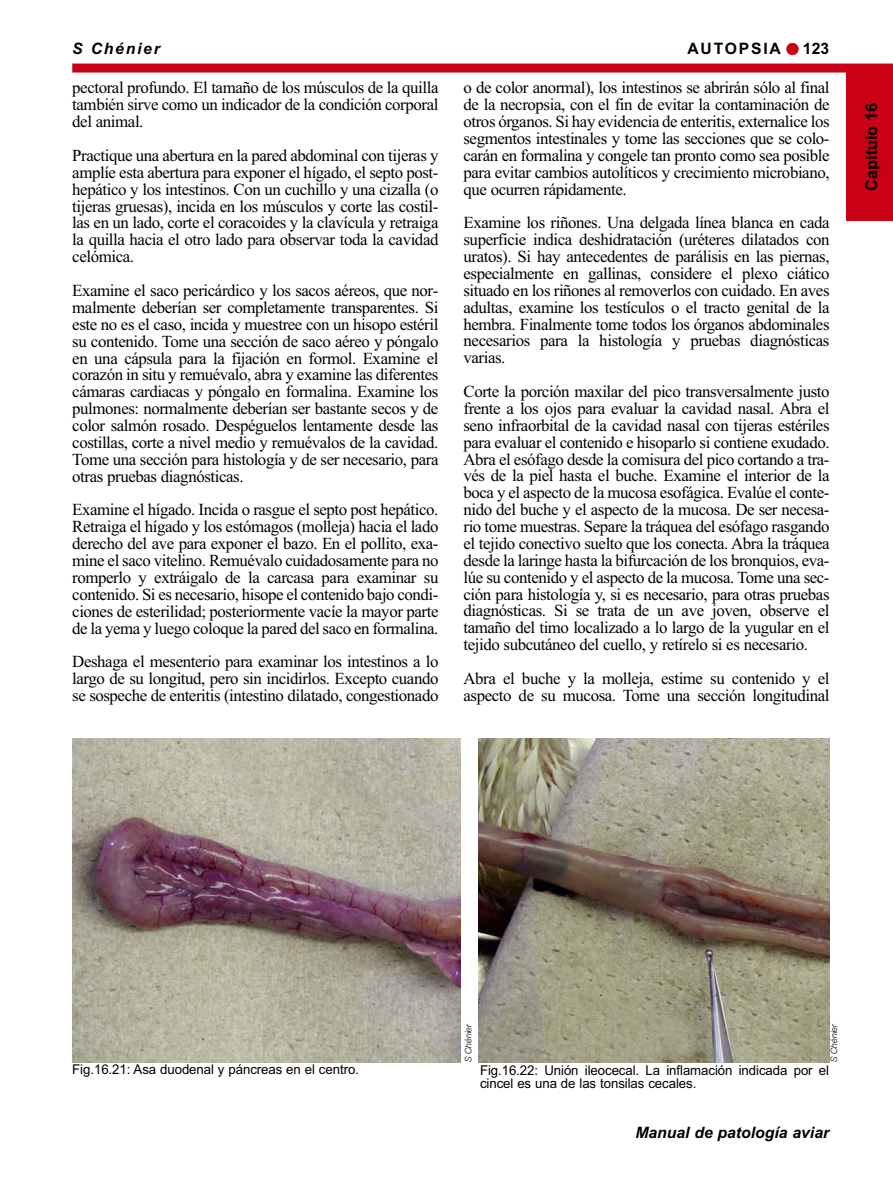
<style>
.page{position:relative;width:893px;height:1178px;background:#fff}
.page>*{position:absolute;margin:0;border:0;box-sizing:border-box;transform-origin:0 0}
.t1{font:16.8px/16.8px "Times New Roman";letter-spacing:-.025em;color:#000;text-align:justify}
.t2{font:700 16.5px "Arial";letter-spacing:-.01em;color:#000}
.t3{font:italic 700 15.75px "Arial";color:#000}
.t4{font:700 15.75px "Arial";letter-spacing:.11em;color:#000}
.t5{font:italic 700 15.75px "Arial";letter-spacing:.11em;color:#000}
.t6{font:13.5px/13.5px "Arial";letter-spacing:-.005em;color:#000}
.t7{font:italic 300 9px "Helvetica Neue";color:#000}
.s1{color:#ca0016}
</style>
<div class="page">
<div style="left:72px;top:64px;width:821px;height:9px;background:#ca0016"></div>
<div style="left:846px;top:72px;width:47px;height:149px;background:#ca0016"></div>
<img style="left:72px;top:738px;width:388px;height:324px">
<img style="left:478px;top:738px;width:351px;height:324px">
<p class="t5" style="left:72px;top:43px;width:89px">S Chénier</p>
<p class="t1" style="left:72px;top:81px;width:368px">pectoral profundo. El tamaño de los músculos de la quilla también sirve como un indicador de la condición corporal del animal.</p>
<p class="t1" style="left:72px;top:149px;width:368px">Practique una abertura en la pared abdominal con tijeras y amplíe esta abertura para exponer el hígado, el septo post&shy;hepático y los intestinos. Con un cuchillo y una cizalla (o tijeras gruesas), incida en los músculos y corte las costil&shy;las en un lado, corte el coracoides y la clavícula y retraiga la quilla hacia el otro lado para observar toda la cavidad celómica.</p>
<p class="t1" style="left:72px;top:284px;width:368px">Examine el saco pericárdico y los sacos aéreos, que nor&shy;malmente deberían ser completamente transparentes. Si este no es el caso, incida y muestree con un hisopo estéril su contenido. Tome una sección de saco aéreo y póngalo en una cápsula para la fijación en formol. Examine el corazón in situ y remuévalo, abra y examine las diferentes cámaras cardiacas y póngalo en formalina. Examine los pulmones: normalmente deberían ser bastante secos y de color salmón rosado. Despéguelos lentamente desde las costillas, corte a nivel medio y remuévalos de la cavidad.<br>Tome una sección para histología y de ser necesario, para otras pruebas diagnósticas.</p>
<p class="t1" style="left:72px;top:503px;width:368px">Examine el hígado. Incida o rasgue el septo post hepático.<br>Retraiga el hígado y los estómagos (molleja) hacia el lado derecho del ave para exponer el bazo. En el pollito, exa&shy;mine el saco vitelino. Remuévalo cuidadosamente para no romperlo y extráigalo de la carcasa para examinar su contenido. Si es necesario, hisope el contenido bajo condi&shy;ciones de esterilidad; posteriormente vacíe la mayor parte de la yema y luego coloque la pared del saco en formalina.</p>
<p class="t1" style="left:72px;top:655px;width:368px">Deshaga el mesenterio para examinar los intestinos a lo largo de su longitud, pero sin incidirlos. Excepto cuando se sospeche de enteritis (intestino dilatado, congestionado</p>
<p class="t4" style="left:687px;top:40px;width:143px">AUTOPSIA <span class="s1">●</span> 123</p>
<p class="t1" style="left:463px;top:81px;width:368px">o de color anormal), los intestinos se abrirán sólo al final de la necropsia, con el fin de evitar la contaminación de otros órganos. Si hay evidencia de enteritis, externalice los segmentos intestinales y tome las secciones que se colo&shy;carán en formalina y congele tan pronto como sea posible para evitar cambios autolíticos y crecimiento microbiano, que ocurren rápidamente.</p>
<p class="t1" style="left:463px;top:216px;width:368px">Examine los riñones. Una delgada línea blanca en cada superficie indica deshidratación (uréteres dilatados con uratos). Si hay antecedentes de parálisis en las piernas, especialmente en gallinas, considere el plexo ciático situado en los riñones al removerlos con cuidado. En aves adultas, examine los testículos o el tracto genital de la hembra. Finalmente tome todos los órganos abdominales necesarios para la histología y pruebas diagnósticas varias.</p>
<p class="t1" style="left:463px;top:385px;width:368px">Corte la porción maxilar del pico transversalmente justo frente a los ojos para evaluar la cavidad nasal. Abra el seno infraorbital de la cavidad nasal con tijeras estériles para evaluar el contenido e hisoparlo si contiene exudado.<br>Abra el esófago desde la comisura del pico cortando a tra&shy;vés de la piel hasta el buche. Examine el interior de la boca y el aspecto de la mucosa esofágica. Evalúe el conte&shy;nido del buche y el aspecto de la mucosa. De ser necesa&shy;rio tome muestras. Separe la tráquea del esófago rasgando el tejido conectivo suelto que los conecta. Abra la tráquea desde la laringe hasta la bifurcación de los bronquios, eva&shy;lúe su contenido y el aspecto de la mucosa. Tome una sec&shy;ción para histología y, si es necesario, para otras pruebas diagnósticas. Si se trata de un ave joven, observe el tamaño del timo localizado a lo largo de la yugular en el tejido subcutáneo del cuello, y retírelo si es necesario.</p>
<p class="t1" style="left:463px;top:671px;width:368px">Abra el buche y la molleja, estime su contenido y el aspecto de su mucosa. Tome una sección longitudinal</p>
<p class="t2" style="left:862px;top:190px;width:89px;rotate:-90deg">Capítulo 16</p>
<p class="t7" style="left:465px;top:1062px;width:40px;rotate:-90deg">S Chénier</p>
<p class="t7" style="left:831px;top:1062px;width:40px;rotate:-90deg">S Chénier</p>
<p class="t6" style="left:72px;top:1063px;width:288px">Fig.16.21: Asa duodenal y páncreas en el centro.</p>
<p class="t6" style="left:480px;top:1064px;width:351px">Fig.16.22: Unión ileocecal. La inflamación indicada por el cincel es una de las tonsilas cecales.</p>
<p class="t3" style="left:635px;top:1127px;width:195px">Manual de patología aviar</p>
</div>
